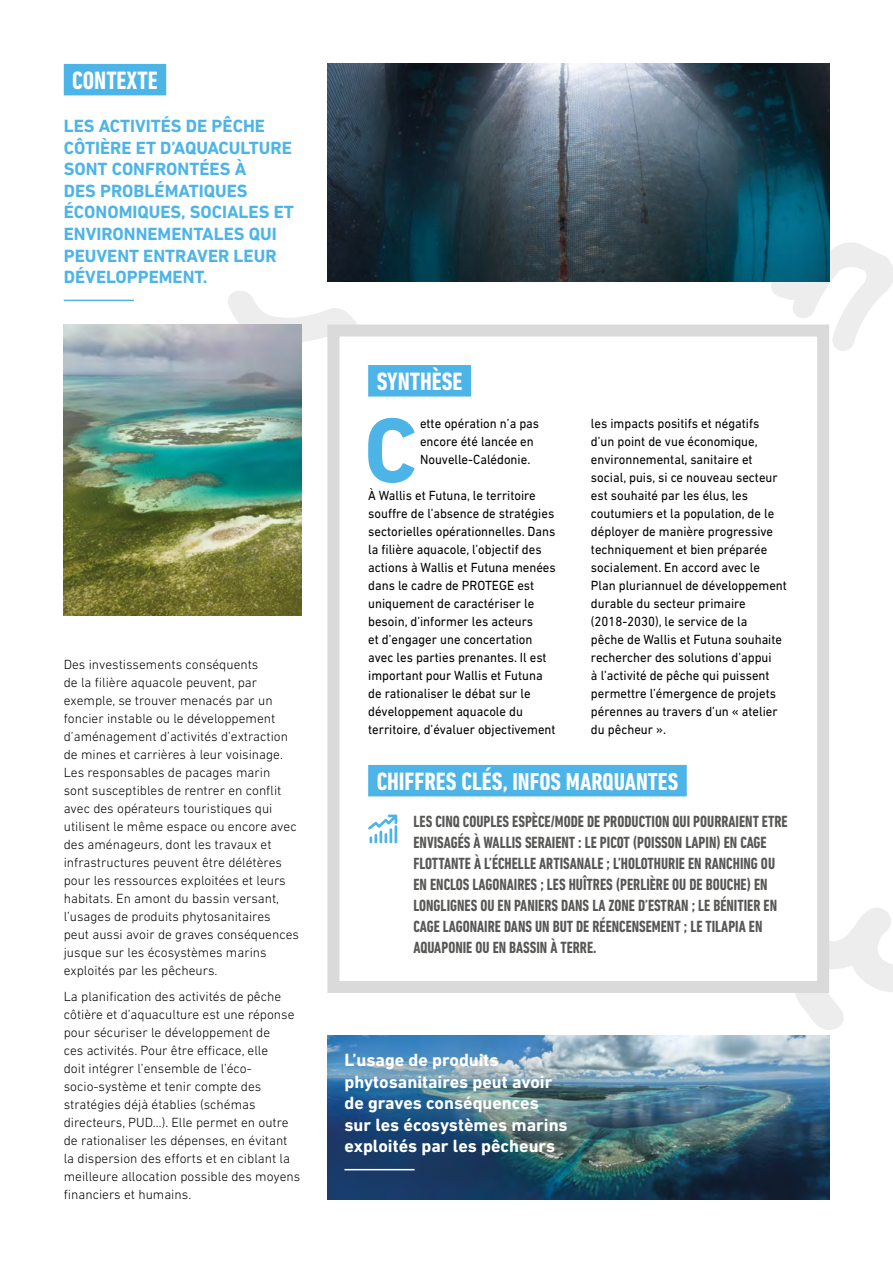
<style>
.page{position:relative;width:893px;height:1263px;background:#fff}
.page>*{position:absolute;margin:0;border:0;box-sizing:border-box;transform-origin:0 0}
.t1{font:700 92.85px "DIN Next LT Pro";color:#4db4e7}
.t2{font:700 condensed 25.5px "DIN Next LT Pro";color:#fff}
.t3{font:700 condensed 24.9px "DIN Next LT Pro";color:#fff}
.t4{font:700 18px/21.6px "DIN Next LT Pro";color:#4db4e7}
.t5{font:700 18px/21.6px "DIN Next LT Pro";color:#fff}
.t6{font:700 condensed 16.5px/21px "DIN Next LT Pro";color:#575756;scale:.95 1}
.t7{font:300 13.5px/18px "DIN Next LT Pro";color:#000}
.t8{font:13.5px/18px "DIN Next LT Pro";color:#000;scale:.95 1}
.s1{font-size:25.5px}
</style>
<div class="page">
<svg style="left:771px;top:241px;width:122px;height:110px"></svg>
<svg style="left:796px;top:908px;width:97px;height:122px"></svg>
<svg style="left:228px;top:291px;width:129px;height:51px"></svg>
<div style="left:327px;top:324px;width:502px;height:669px;background:#fff;border:12px solid #dadada"></div>
<div style="left:64px;top:64px;width:102px;height:31px;background:#4db4e7"></div>
<div style="left:368px;top:365px;width:103px;height:31px;background:#4db4e7"></div>
<div style="left:368px;top:765px;width:319px;height:31px;background:#4db4e7"></div>
<img style="left:327px;top:1035px;width:502px;height:164px">
<img style="left:327px;top:64px;width:502px;height:217px">
<hr style="left:344px;top:1169px;width:71px;height:1px;background:#fff">
<hr style="left:64px;top:300px;width:70px;height:1px;background:#4db4e7">
<img style="left:64px;top:324px;width:238px;height:292px">
<svg style="left:368px;top:814px;width:29px;height:29px"></svg>
<h2 class="t2" style="left:72px;top:65px;width:87px">CONTEXTE</h2>
<h3 class="t4" style="left:64px;top:115px;width:232px">LES ACTIVITÉS DE PÊCHE<br>CÔTIÈRE ET D’AQUACULTURE<br>SONT CONFRONTÉES À<br>DES PROBLÉMATIQUES<br>ÉCONOMIQUES, SOCIALES ET<br>ENVIRONNEMENTALES QUI<br>PEUVENT ENTRAVER LEUR<br>DÉVELOPPEMENT.</h3>
<p class="t7" style="left:64px;top:655px;width:237px">Des investissements conséquents<br>de la filière aquacole peuvent, par exemple, se trouver menacés par un foncier instable ou le développement d’aménagement d’activités d’extraction de mines et carrières à leur voisinage.<br>Les responsables de pacages marin<br>sont susceptibles de rentrer en conflit avec des opérateurs touristiques qui utilisent le même espace ou encore avec des aménageurs, dont les travaux et infrastructures peuvent être délétères pour les ressources exploitées et leurs habitats. En amont du bassin versant, l’usages de produits phytosanitaires peut aussi avoir de graves conséquences jusque sur les écosystèmes marins exploités par les pêcheurs.</p>
<p class="t7" style="left:64px;top:987px;width:238px">La planification des activités de pêche côtière et d’aquaculture est une réponse pour sécuriser le développement de<br>ces activités. Pour être efficace, elle<br>doit intégrer l’ensemble de l’éco&shy;socio-système et tenir compte des stratégies déjà établies (schémas directeurs, PUD…). Elle permet en outre de rationaliser les dépenses, en évitant la dispersion des efforts et en ciblant la meilleure allocation possible des moyens financiers et humains.</p>
<h2 class="t2" style="left:377px;top:367px;width:87px">SYNTHÈSE</h2>
<h1 class="t1" style="left:364px;top:396px;width:55px">C</h1>
<p class="t8" style="left:420px;top:414px;width:127px">ette opération n’a pas encore été lancée en<br>Nouvelle-Calédonie.</p>
<p class="t8" style="left:368px;top:486px;width:199px">À Wallis et Futuna, le territoire souffre de l’absence de stratégies sectorielles opérationnelles. Dans la filière aquacole, l’objectif des actions à Wallis et Futuna menées dans le cadre de PROTEGE est uniquement de caractériser le besoin, d’informer les acteurs<br>et d’engager une concertation avec les parties prenantes. Il est important pour Wallis et Futuna de rationaliser le débat sur le développement aquacole du territoire, d’évaluer objectivement</p>
<p class="t8" style="left:591px;top:414px;width:208px">les impacts positifs et négatifs<br>d’un point de vue économique, environnemental, sanitaire et social, puis, si ce nouveau secteur est souhaité par les élus, les coutumiers et la population, de le déployer de manière progressive techniquement et bien préparée socialement. En accord avec le<br>Plan pluriannuel de développement durable du secteur primaire (2018-2030), le service de la<br>pêche de Wallis et Futuna souhaite rechercher des solutions d’appui<br>à l’activité de pêche qui puissent permettre l’émergence de projets pérennes au travers d’un « atelier du pêcheur ».</p>
<h3 class="t3" style="left:377px;top:767px;width:303px"><span class="s1">CHIFFRES CLÉS,</span> INFOS MARQUANTES</h3>
<p class="t6" style="left:414px;top:811px;width:395px">LES CINQ COUPLES ESPÈCE/MODE DE PRODUCTION QUI POURRAIENT ETRE ENVISAGÉS À WALLIS SERAIENT : LE PICOT (POISSON LAPIN) EN CAGE FLOTTANTE À L’ÉCHELLE ARTISANALE ; L’HOLOTHURIE EN RANCHING OU EN ENCLOS LAGONAIRES ; LES HUÎTRES (PERLIÈRE OU DE BOUCHE) EN LONGLIGNES OU EN PANIERS DANS LA ZONE D’ESTRAN ; LE BÉNITIER EN CAGE LAGONAIRE DANS UN BUT DE RÉENCENSEMENT ; LE TILAPIA EN AQUAPONIE OU EN BASSIN À TERRE.</p>
<h3 class="t5" style="left:344px;top:1049px;width:225px">L’usage de produits phytosanitaires peut avoir de graves conséquences sur les écosystèmes marins exploités par les pêcheurs</h3>
</div>
